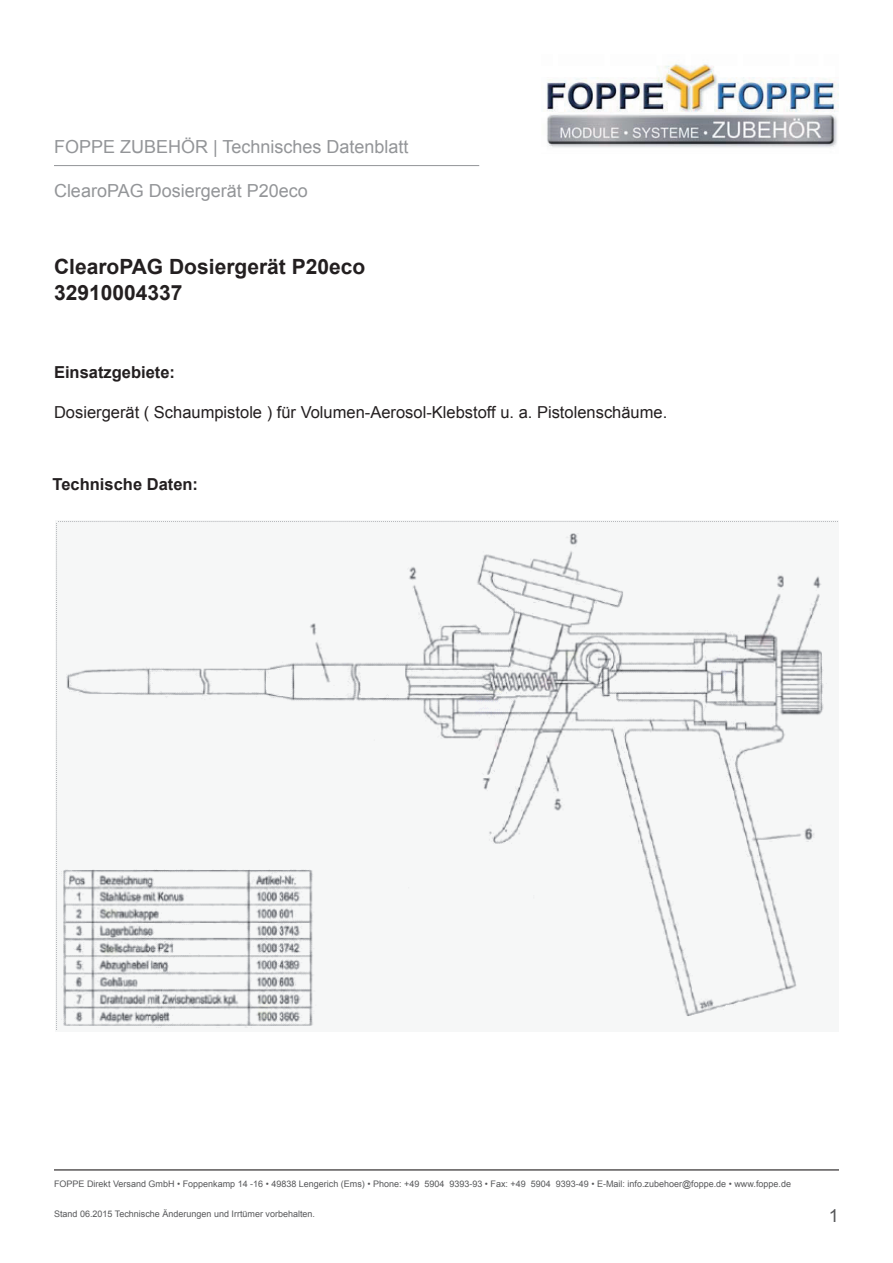
<style>
.page{position:relative;width:893px;height:1263px;background:#fff}
.page>*{position:absolute;margin:0;border:0;box-sizing:border-box;transform-origin:0 0}
.t1{font:700 21px/25.2px "Arial";color:#231f20}
.t2{font:18px "Arial";color:#939598}
.t3{font:18px "Arial";color:#57585a}
.t4{font:16.5px "Arial";color:#231f20}
.t5{font:700 16.5px "Arial";color:#231f20}
.t6{font:9px "Arial";color:#57585a}
</style>
<div class="page">
<img style="left:547px;top:64px;width:292px;height:84px">
<hr style="left:54px;top:165px;width:425px;height:1px;background:#939598">
<hr style="left:54px;top:1169px;width:785px;height:1px;background:#231f20">
<img style="left:56px;top:521px;width:782px;height:509px">
<h2 class="t2" style="left:54px;top:135px;width:356px">FOPPE ZUBEHÖR | Technisches Datenblatt</h2>
<h2 class="t2" style="left:54px;top:179px;width:255px">ClearoPAG Dosiergerät P20eco</h2>
<h1 class="t1" style="left:54px;top:255px;width:313px">ClearoPAG Dosiergerät P20eco<br>32910004337</h1>
<h3 class="t5" style="left:54px;top:362px;width:123px">Einsatzgebiete:</h3>
<h3 class="t4" style="left:54px;top:401px;width:615px">Dosiergerät ( Schaumpistole ) für Volumen-Aerosol-Klebstoff u. a. Pistolenschäume.</h3>
<h3 class="t5" style="left:53px;top:473px;width:147px">Technische Daten:</h3>
<p class="t6" style="left:54px;top:1177px;width:738px">FOPPE Direkt Versand GmbH • Foppenkamp 14 -16 • 49838 Lengerich (Ems) • Phone: +49 5904 9393-93 • Fax: +49 5904 9393-49 • E-Mail: info.zubehoer@foppe.de • www.foppe.de</p>
<p class="t6" style="left:54px;top:1207px;width:262px">Stand 06.2015 Technische Änderungen und Irrtümer vorbehalten.</p>
<h2 class="t3" style="left:829px;top:1204px;width:12px">1</h2>
</div>
